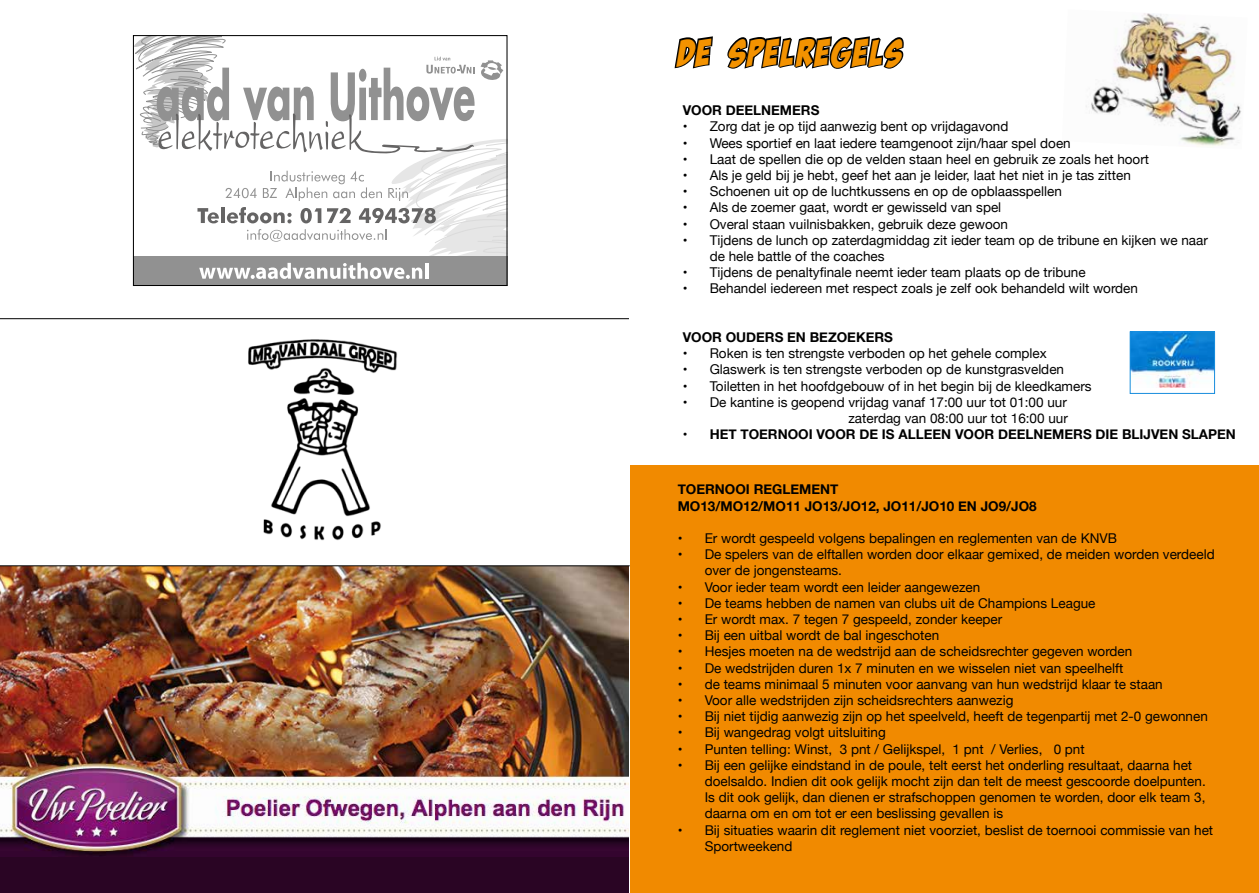
<style>
.page{position:relative;width:1259px;height:893px;background:#fff}
.page>*{position:absolute;margin:0;border:0;box-sizing:border-box;transform-origin:0 0}
.t1{font:italic 38.1px "Bada Boom Pro BB";letter-spacing:.02em;color:#f39200}
.t2{font:13.5px/16.2px "Helvetica Neue";color:#000}
.t3{font:700 13.5px/16.2px "Helvetica Neue";color:#000}
</style>
<div class="page">
<img style="left:1086px;top:13px;width:155px;height:134px">
<div style="left:0;top:566px;width:629px;height:327px;background:#2a0524"></div>
<img style="left:0;top:566px;width:629px;height:290px">
<hr style="left:0;top:565px;width:630px;height:1px;background:#000">
<svg style="left:135px;top:36px;width:373px;height:250px"></svg>
<div style="left:133px;top:35px;width:374px;height:251px;border:1px solid #000"></div>
<img style="left:248px;top:339px;width:150px;height:202px">
<hr style="left:0;top:318px;width:629px;height:1px;background:#000">
<div style="left:630px;top:466px;width:629px;height:427px;background:#f18a00"></div>
<svg style="left:674px;top:36px;width:39px;height:33px"></svg>
<svg style="left:727px;top:36px;width:177px;height:33px"></svg>
<img style="left:1132px;top:334px;width:80px;height:54px">
<div style="left:1130px;top:332px;width:84px;height:62px;border:1px solid #188ddd"></div>
<h1 class="t1" style="left:677px;top:31px;width:227px">DE SPELREGELS</h1>
<p class="t3" style="left:682px;top:103px;width:138px">VOOR DEELNEMERS</p>
<p class="t2" style="left:682px;top:119px;width:327px">• Zorg dat je op tijd aanwezig bent op vrijdagavond</p>
<p class="t2" style="left:682px;top:135px;width:390px">• Wees sportief en laat iedere teamgenoot zijn/haar spel doen</p>
<p class="t2" style="left:682px;top:152px;width:468px">• Laat de spellen die op de velden staan heel en gebruik ze zoals het hoort</p>
<p class="t2" style="left:682px;top:168px;width:450px">• Als je geld bij je hebt, geef het aan je leider, laat het niet in je tas zitten</p>
<p class="t2" style="left:682px;top:184px;width:381px">• Schoenen uit op de luchtkussens en op de opblaasspellen</p>
<p class="t2" style="left:682px;top:200px;width:320px">• Als de zoemer gaat, wordt er gewisseld van spel</p>
<p class="t2" style="left:682px;top:216px;width:327px">• Overal staan vuilnisbakken, gebruik deze gewoon</p>
<p class="t2" style="left:709px;top:233px;width:500px;text-indent:-27px">• Tijdens de lunch op zaterdagmiddag zit ieder team op de tribune en kijken we naar de hele battle of the coaches</p>
<p class="t2" style="left:682px;top:265px;width:404px">• Tijdens de penaltyfinale neemt ieder team plaats op de tribune</p>
<p class="t2" style="left:682px;top:281px;width:457px">• Behandel iedereen met respect zoals je zelf ook behandeld wilt worden</p>
<p class="t3" style="left:682px;top:329px;width:212px">VOOR OUDERS EN BEZOEKERS</p>
<p class="t2" style="left:682px;top:346px;width:366px">• Roken is ten strengste verboden op het gehele complex</p>
<p class="t2" style="left:682px;top:362px;width:383px">• Glaswerk is ten strengste verboden op de kunstgrasvelden</p>
<p class="t2" style="left:682px;top:378px;width:410px">• Toiletten in het hoofdgebouw of in het begin bij de kleedkamers</p>
<p class="t2" style="left:682px;top:395px;width:387px;text-align:right">• De kantine is geopend vrijdag vanaf 17:00 uur tot 01:00 uur zaterdag van 08:00 uur tot 16:00 uur</p>
<p class="t3" style="left:682px;top:427px;width:555px">• HET TOERNOOI VOOR DE IS ALLEEN VOOR DEELNEMERS DIE BLIJVEN SLAPEN</p>
<p class="t3" style="left:677px;top:482px;width:360px">TOERNOOI REGLEMENT<br>MO13/MO12/MO11 JO13/JO12, JO11/JO10 EN JO9/JO8</p>
<p class="t2" style="left:677px;top:531px;width:441px">• Er wordt gespeeld volgens bepalingen en reglementen van de KNVB</p>
<p class="t2" style="left:704px;top:547px;width:511px;text-indent:-27px">• De spelers van de elftallen worden door elkaar gemixed, de meiden worden verdeeld over de jongensteams.</p>
<p class="t2" style="left:677px;top:579px;width:304px">• Voor ieder team wordt een leider aangewezen</p>
<p class="t2" style="left:677px;top:596px;width:419px">• De teams hebben de namen van clubs uit de Champions League</p>
<p class="t2" style="left:677px;top:612px;width:326px">• Er wordt max. 7 tegen 7 gespeeld, zonder keeper</p>
<p class="t2" style="left:677px;top:628px;width:263px">• Bij een uitbal wordt de bal ingeschoten</p>
<p class="t2" style="left:677px;top:644px;width:456px">• Hesjes moeten na de wedstrijd aan de scheidsrechter gegeven worden</p>
<p class="t2" style="left:677px;top:660px;width:447px">• De wedstrijden duren 1x 7 minuten en we wisselen niet van speelhelft</p>
<p class="t2" style="left:677px;top:677px;width:486px">• de teams minimaal 5 minuten voor aanvang van hun wedstrijd klaar te staan</p>
<p class="t2" style="left:677px;top:693px;width:337px">• Voor alle wedstrijden zijn scheidsrechters aanwezig</p>
<p class="t2" style="left:677px;top:709px;width:532px">• Bij niet tijdig aanwezig zijn op het speelveld, heeft de tegenpartij met 2-0 gewonnen</p>
<p class="t2" style="left:677px;top:725px;width:209px">• Bij wangedrag volgt uitsluiting</p>
<p class="t2" style="left:677px;top:741px;width:408px">• Punten telling: Winst, 3 pnt / Gelijkspel, 1 pnt / Verlies, 0 pnt</p>
<p class="t2" style="left:704px;top:758px;width:502px;text-indent:-27px">• Bij een gelijke eindstand in de poule, telt eerst het onderling resultaat, daarna het doelsaldo. Indien dit ook gelijk mocht zijn dan telt de meest gescoorde doelpunten.<br>Is dit ook gelijk, dan dienen er strafschoppen genomen te worden, door elk team 3, daarna om en om tot er een beslissing gevallen is</p>
<p class="t2" style="left:704px;top:822px;width:510px;text-indent:-27px">• Bij situaties waarin dit reglement niet voorziet, beslist de toernooi commissie van het<br>Sportweekend</p>
</div>
